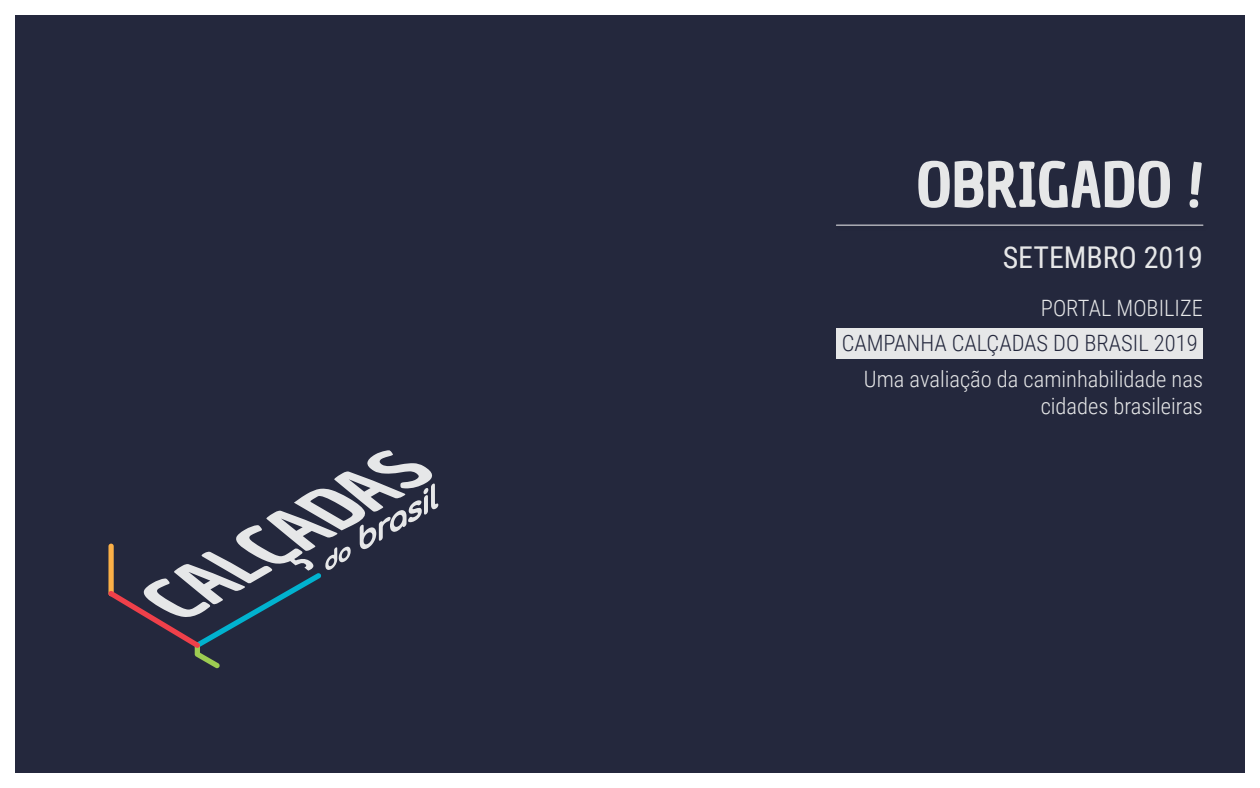
<style>
.page{position:relative;width:1260px;height:788px;background:#fff}
.page>*{position:absolute;margin:0;border:0;box-sizing:border-box;transform-origin:0 0}
.t1{font:60px "Chau Philomene One";color:#e6e7e8}
.t2{font:30px "Roboto Condensed";color:#e6e7e8}
.t3{font:300 22.5px/27px "Roboto Condensed";color:#e6e7e8;text-align:right}
.t4{font:300 22.5px "Roboto Condensed";color:#24283d}
</style>
<div class="page">
<div style="left:15px;top:15px;width:1230px;height:757px;background:#24283d"></div>
<div style="left:836px;top:328px;width:367px;height:30px;background:#e6e7e8"></div>
<div style="left:835px;top:223px;width:374px;height:9px;background:#000;opacity:.15"></div>
<hr style="left:836px;top:225px;width:367px;height:1px;background:#f1f1f1">
<svg style="left:108px;top:450px;width:330px;height:218px"></svg>
<h1 class="t1" style="left:916px;top:145px;width:288px">OBRIGADO !</h1>
<h2 class="t2" style="left:1003px;top:236px;width:202px">SETEMBRO 2019</h2>
<p class="t3" style="left:1041px;top:294px;width:164px">PORTAL MOBILIZE</p>
<p class="t4" style="left:842px;top:328px;width:357px">CAMPANHA CALÇADAS DO BRASIL 2019</p>
<p class="t3" style="left:864px;top:364px;width:341px">Uma avaliação da caminhabilidade nas cidades brasileiras</p>
</div>
